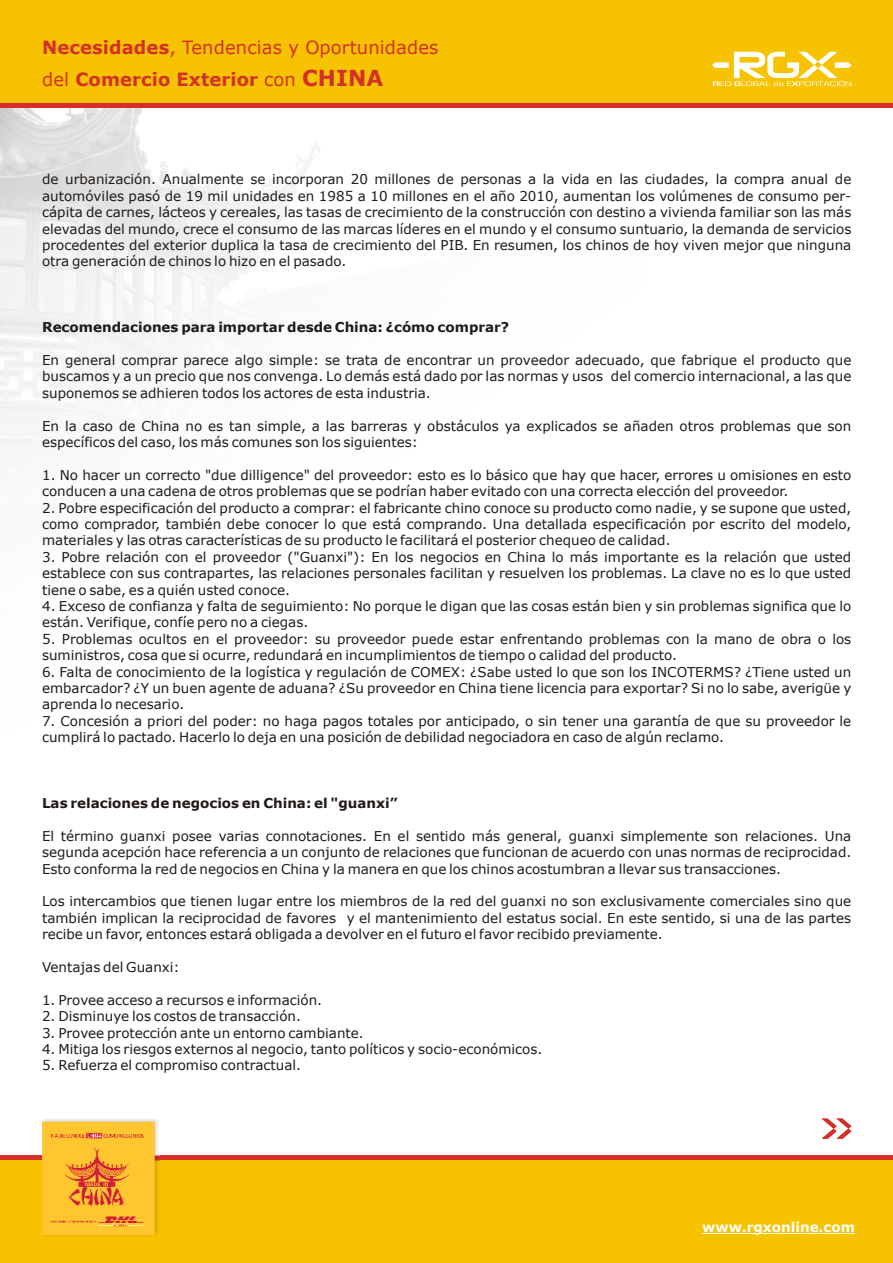
<style>
.page{position:relative;width:893px;height:1263px;background:#fff}
.page>*{position:absolute;margin:0;border:0;box-sizing:border-box;transform-origin:0 0}
.t1{font:18.15px/31.8px "Verdana";letter-spacing:.005em;color:#d43029}
.t2{font:13.5px/16.4px "Verdana";color:#1f1a17;text-align:justify}
.t3{font:700 13.5px "Verdana";color:#1f1a17}
.t4{font:700 13.5px "Verdana";color:#fff}
.s1{font-weight:700}
.s2{font-weight:700;font-size:21.9px}
</style>
<div class="page">
<div style="left:0;top:0;width:893px;height:102px;background:#f7c200"></div>
<div style="left:0;top:1159px;width:893px;height:104px;background:#f7c200"></div>
<hr style="left:0;top:1155px;width:893px;height:4px;background:#d43029">
<img style="left:43px;top:1119px;width:117px;height:116px">
<img style="left:42px;top:1122px;width:113px;height:113px">
<div style="left:0;top:103px;width:893px;height:5px;background:#d43029"></div>
<svg style="left:822px;top:1118px;width:29px;height:21px"></svg>
<svg style="left:712px;top:52px;width:139px;height:34px"></svg>
<hr style="left:702px;top:1233px;width:153px;height:1px;background:#fff">
<h1 class="t1" style="left:42px;top:33px;width:398px"><span class="s1">Necesidades</span>, Tendencias y Oportunidades del <span class="s1">Comercio Exterior</span> con <span class="s2">CHINA</span></h1>
<p class="t2" style="left:42px;top:172px;width:811px">de urbanización. Anualmente se incorporan 20 millones de personas a la vida en las ciudades, la compra anual de automóviles pasó de 19 mil unidades en 1985 a 10 millones en el año 2010, aumentan los volúmenes de consumo per&shy;cápita de carnes, lácteos y cereales, las tasas de crecimiento de la construcción con destino a vivienda familiar son las más elevadas del mundo, crece el consumo de las marcas líderes en el mundo y el consumo suntuario, la demanda de servicios procedentes del exterior duplica la tasa de crecimiento del PIB. En resumen, los chinos de hoy viven mejor que ninguna otra generación de chinos lo hizo en el pasado.</p>
<p class="t3" style="left:42px;top:322px;width:469px">Recomendaciones para importar desde China: ¿cómo comprar?</p>
<p class="t2" style="left:42px;top:353px;width:811px">En general comprar parece algo simple: se trata de encontrar un proveedor adecuado, que fabrique el producto que buscamos y a un precio que nos convenga. Lo demás está dado por las normas y usos del comercio internacional, a las que suponemos se adhieren todos los actores de esta industria.</p>
<p class="t2" style="left:42px;top:419px;width:811px">En la caso de China no es tan simple, a las barreras y obstáculos ya explicados se añaden otros problemas que son específicos del caso, los más comunes son los siguientes:</p>
<p class="t2" style="left:42px;top:468px;width:811px">1. No hacer un correcto "due dilligence" del proveedor: esto es lo básico que hay que hacer, errores u omisiones en esto conducen a una cadena de otros problemas que se podrían haber evitado con una correcta elección del proveedor.</p>
<p class="t2" style="left:42px;top:501px;width:811px">2. Pobre especificación del producto a comprar: el fabricante chino conoce su producto como nadie, y se supone que usted, como comprador, también debe conocer lo que está comprando. Una detallada especificación por escrito del modelo, materiales y las otras características de su producto le facilitará el posterior chequeo de calidad.</p>
<p class="t2" style="left:42px;top:550px;width:811px">3. Pobre relación con el proveedor ("Guanxi"): En los negocios en China lo más importante es la relación que usted establece con sus contrapartes, las relaciones personales facilitan y resuelven los problemas. La clave no es lo que usted tiene o sabe, es a quién usted conoce.</p>
<p class="t2" style="left:42px;top:599px;width:811px">4. Exceso de confianza y falta de seguimiento: No porque le digan que las cosas están bien y sin problemas significa que lo están. Verifique, confíe pero no a ciegas.</p>
<p class="t2" style="left:42px;top:632px;width:811px">5. Problemas ocultos en el proveedor: su proveedor puede estar enfrentando problemas con la mano de obra o los suministros, cosa que si ocurre, redundará en incumplimientos de tiempo o calidad del producto.</p>
<p class="t2" style="left:42px;top:665px;width:811px">6. Falta de conocimiento de la logística y regulación de COMEX: ¿Sabe usted lo que son los INCOTERMS? ¿Tiene usted un embarcador? ¿Y un buen agente de aduana? ¿Su proveedor en China tiene licencia para exportar? Si no lo sabe, averigüe y aprenda lo necesario.</p>
<p class="t2" style="left:42px;top:714px;width:811px">7. Concesión a priori del poder: no haga pagos totales por anticipado, o sin tener una garantía de que su proveedor le cumplirá lo pactado. Hacerlo lo deja en una posición de debilidad negociadora en caso de algún reclamo.</p>
<p class="t3" style="left:42px;top:797px;width:357px">Las relaciones de negocios en China: el "guanxi”</p>
<p class="t2" style="left:42px;top:829px;width:811px">El término guanxi posee varias connotaciones. En el sentido más general, guanxi simplemente son relaciones. Una segunda acepción hace referencia a un conjunto de relaciones que funcionan de acuerdo con unas normas de reciprocidad.<br>Esto conforma la red de negocios en China y la manera en que los chinos acostumbran a llevar sus transacciones.</p>
<p class="t2" style="left:42px;top:894px;width:811px">Los intercambios que tienen lugar entre los miembros de la red del guanxi no son exclusivamente comerciales sino que también implican la reciprocidad de favores y el mantenimiento del estatus social. En este sentido, si una de las partes recibe un favor, entonces estará obligada a devolver en el futuro el favor recibido previamente.</p>
<p class="t2" style="left:42px;top:960px;width:139px">Ventajas del Guanxi:</p>
<p class="t2" style="left:42px;top:993px;width:282px">1. Provee acceso a recursos e información.</p>
<p class="t2" style="left:42px;top:1009px;width:260px">2. Disminuye los costos de transacción.</p>
<p class="t2" style="left:42px;top:1026px;width:323px">3. Provee protección ante un entorno cambiante.</p>
<p class="t2" style="left:42px;top:1042px;width:502px">4. Mitiga los riesgos externos al negocio, tanto políticos y socio-económicos.</p>
<p class="t2" style="left:42px;top:1058px;width:261px">5. Refuerza el compromiso contractual.</p>
<p class="t4" style="left:702px;top:1222px;width:154px">www.rgxonline.com</p>
</div>
